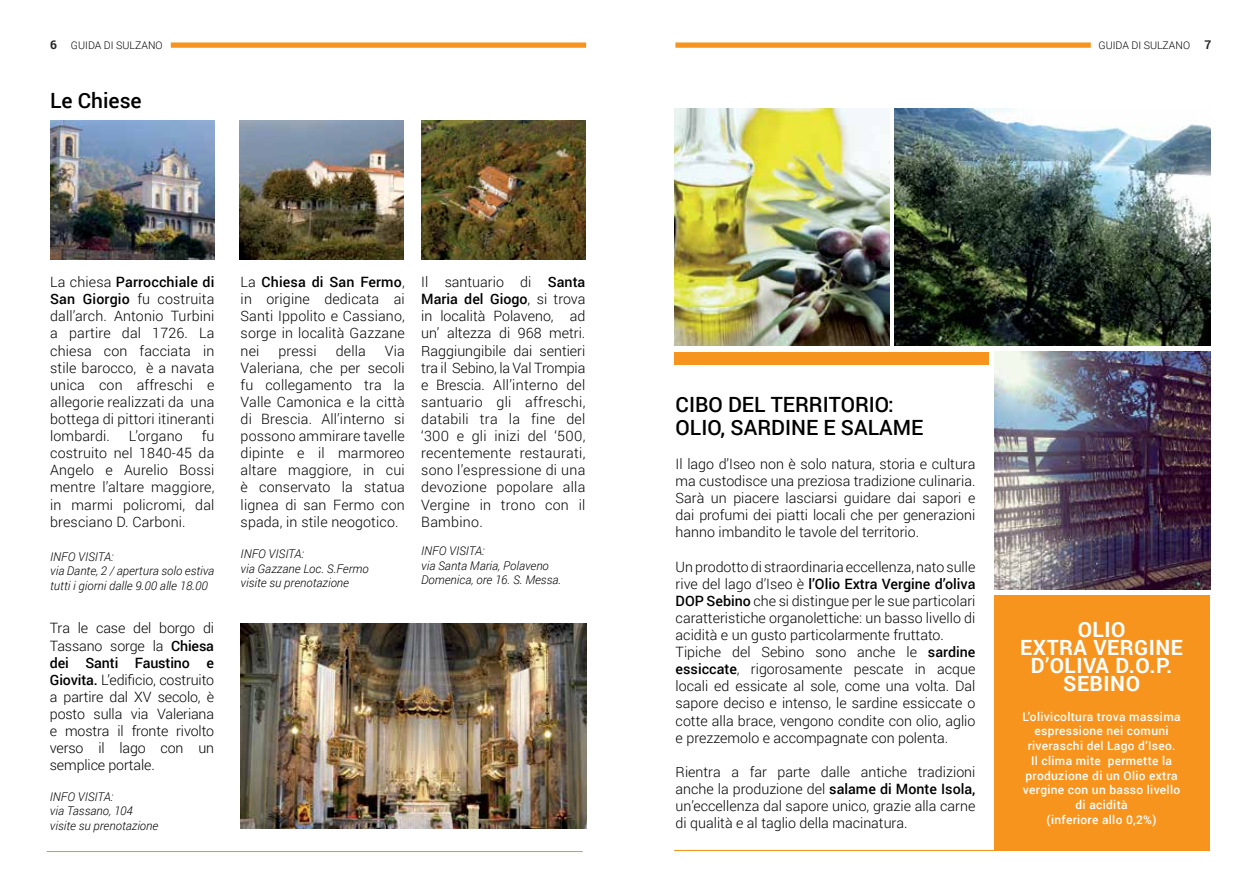
<style>
.page{position:relative;width:1259px;height:893px;background:#fff}
.page>*{position:absolute;margin:0;border:0;box-sizing:border-box;transform-origin:0 0}
.t1{font:500 21px/23.1px "Roboto";color:#000}
.t2{font:700 21px/18px "Roboto";letter-spacing:.025em;color:#fff;text-align:center}
.t3{font:300 14.25px/17.1px "Roboto";color:#000;text-align:justify}
.t4{font:italic 300 12px/14.4px "Roboto";color:#000}
.t5{font:500 12px/14.7px "Roboto";letter-spacing:.025em;color:#fff;text-align:center}
.t6{font:300 10.5px "Roboto";color:#000}
.s1{font-weight:700;font-size:12px;color:#292829}
.s2{font-weight:500}
</style>
<div class="page">
<img style="left:674px;top:109px;width:215px;height:237px">
<img style="left:895px;top:109px;width:315px;height:237px">
<img style="left:994px;top:352px;width:216px;height:237px">
<img style="left:50px;top:121px;width:164px;height:138px">
<img style="left:241px;top:623px;width:345px;height:205px">
<img style="left:240px;top:121px;width:164px;height:138px">
<img style="left:421px;top:121px;width:164px;height:138px">
<div style="left:994px;top:595px;width:216px;height:256px;background:#f7941e"></div>
<div style="left:674px;top:352px;width:314px;height:13px;background:#f7941e"></div>
<hr style="left:47px;top:851px;width:536px;height:1px;background:#f7941e">
<hr style="left:674px;top:850px;width:536px;height:1px;background:#f7941e">
<div style="left:171px;top:42px;width:415px;height:6px;background:#f7941e"></div>
<div style="left:675px;top:42px;width:415px;height:6px;background:#f7941e"></div>
<p class="t6" style="left:50px;top:38px;width:114px"><span class="s1">6</span> GUIDA DI SULZANO</p>
<p class="t6" style="left:1098px;top:38px;width:114px">GUIDA DI SULZANO <span class="s1">7</span></p>
<h1 class="t1" style="left:50px;top:88px;width:93px">Le Chiese</h1>
<p class="t3" style="left:50px;top:273px;width:166px">La chiesa <span class="s2">Parrocchiale di San Giorgio</span> fu costruita dall’arch. Antonio Turbini a partire dal 1726. La chiesa con facciata in stile barocco, è a navata unica con affreschi e allegorie realizzati da una bottega di pittori itineranti lombardi.</p>
<p class="t3" style="left:50px;top:427px;width:166px;text-indent:151px">fu costruito nel 1840-45 da Angelo e Aurelio Bossi mentre l’altare maggiore, in marmi policromi, dal bresciano D. Carboni.</p>
<p class="t4" style="left:50px;top:549px;width:166px">INFO VISITA:<br>via Dante, 2 / apertura solo estiva tutti i giorni dalle 9.00 alle 18.00</p>
<p class="t3" style="left:50px;top:619px;width:166px">Tra le case del borgo di Tassano sorge la <span class="s2">Chiesa dei Santi Faustino e Giovita.</span> L’edificio, costruito a partire dal XV secolo, è posto sulla via Valeriana e mostra il fronte rivolto verso il lago con un semplice portale.</p>
<p class="t4" style="left:50px;top:789px;width:110px">INFO VISITA:<br>via Tassano, 104 visite su prenotazione</p>
<p class="t3" style="left:129px;top:427px;width:55px">L’organo</p>
<p class="t3" style="left:241px;top:273px;width:166px">La <span class="s2">Chiesa di San Fermo</span>, in origine dedicata ai Santi Ippolito e Cassiano, sorge in località Gazzane nei</p>
<p class="t3" style="left:241px;top:341px;width:166px;text-indent:144px">Via Valeriana, che per secoli fu collegamento tra la Valle Camonica e la città di Brescia. All’interno si possono ammirare tavelle dipinte e il marmoreo altare maggiore, in cui è conservato la statua lignea di san Fermo con spada, in stile neogotico.</p>
<p class="t4" style="left:241px;top:546px;width:130px">INFO VISITA:<br>via Gazzane Loc. S.Fermo visite su prenotazione</p>
<p class="t3" style="left:278px;top:341px;width:40px">pressi</p>
<p class="t3" style="left:336px;top:341px;width:31px">della</p>
<p class="t3" style="left:421px;top:273px;width:166px">Il santuario di <span class="s2">Santa Maria del Giogo</span>, si trova in località Polaveno, ad un’ altezza di 968 metri.<br>Raggiungibile dai sentieri tra il Sebino, la Val Trompia e Brescia. All’interno del santuario gli affreschi, databili tra la fine del ‘300 e gli inizi del ‘500, recentemente restaurati, sono l’espressione di una devozione popolare alla Vergine in trono con il Bambino.</p>
<p class="t4" style="left:421px;top:543px;width:141px">INFO VISITA:<br>via Santa Maria, Polaveno<br>Domenica, ore 16. S. Messa.</p>
<h1 class="t1" style="left:675px;top:392px;width:249px">CIBO DEL TERRITORIO:<br>OLIO, SARDINE E SALAME</h1>
<p class="t3" style="left:675px;top:455px;width:301px">Il lago d’Iseo non è solo natura, storia e cultura ma custodisce una preziosa tradizione culinaria.<br>Sarà un piacere lasciarsi guidare dai sapori e dai profumi dei piatti locali che per generazioni hanno imbandito le tavole del territorio.</p>
<p class="t3" style="left:675px;top:557px;width:301px;text-align:left">Un prodotto di straordinaria eccellenza, nato sulle rive del lago d’Iseo è <span class="s2">l’Olio Extra Vergine d’oliva DOP Sebino</span> che si distingue per le sue particolari caratteristiche organolettiche: un basso livello di acidità e un gusto particolarmente fruttato.<br>Tipiche del Sebino sono anche le <span class="s2">sardine essiccate</span>, rigorosamente pescate in acque locali ed essicate al sole, come una volta. Dal sapore deciso e intenso, le sardine essiccate o cotte alla brace, vengono condite con olio, aglio e prezzemolo e accompagnate con polenta.</p>
<p class="t3" style="left:675px;top:763px;width:301px">Rientra a far parte dalle antiche tradizioni anche la produzione del <span class="s2">salame di Monte Isola, </span>un’eccellenza dal sapore unico, grazie alla carne di qualità e al taglio della macinatura.</p>
<h1 class="t2" style="left:1020px;top:620px;width:164px">OLIO<br>EXTRA VERGINE<br>D’OLIVA D.O.P.<br>SEBINO</h1>
<p class="t5" style="left:1022px;top:709px;width:159px">L’olivicoltura trova massima espressione nei comuni riveraschi del Lago d’Iseo.<br>Il clima mite permette la produzione di un Olio extra vergine con un basso livello di acidità<br>(inferiore allo 0,2%)</p>
</div>
